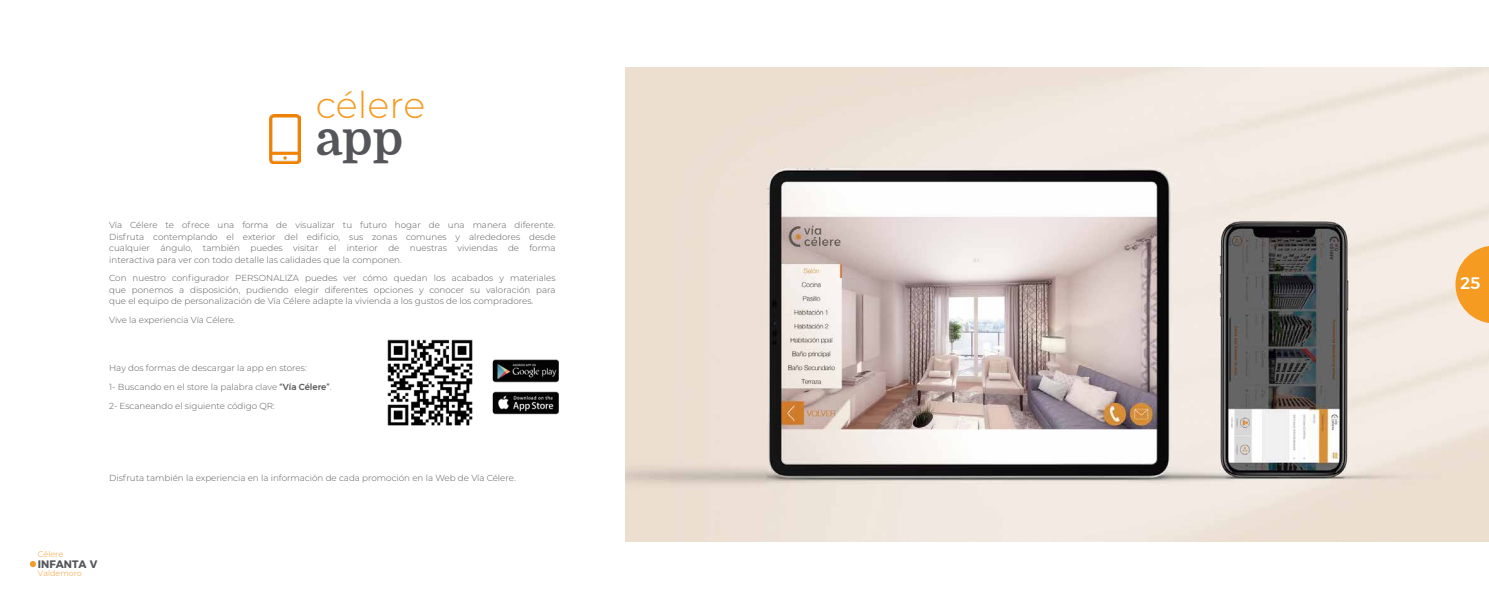
<style>
.page{position:relative;width:1489px;height:596px;background:#fff}
.page>*{position:absolute;margin:0;border:0;box-sizing:border-box;transform-origin:0 0}
.t1{font:700 48.12px "Domine";color:#55565a}
.t2{font:300 36.75px "Montserrat";color:#f59b21}
.t3{font:500 16.62px "Montserrat";color:#fff}
.t4{font:700 10.85px "Montserrat";color:#55565a}
.t5{font:300 8.75px/11.4px "Montserrat";color:#5a585b;text-align:justify}
.t6{font:300 8.31px "Montserrat";color:#f59a2b}
.t7{font:300 8.05px "Montserrat";color:#f59a2b}
.s1{font-weight:500}
</style>
<div class="page">
<div style="left:30px;top:560px;width:6px;height:7px;background:#f59a2b;border-radius:50%"></div>
<img style="left:269px;top:115px;width:31px;height:49px">
<img style="left:492px;top:359px;width:67px;height:24px">
<img style="left:492px;top:391px;width:67px;height:24px">
<img style="left:387px;top:339px;width:86px;height:87px">
<img style="left:625px;top:67px;width:863px;height:474px">
<svg style="left:1455px;top:245px;width:33px;height:78px;background:#f4b055"></svg>
<h2 class="t2" style="left:316px;top:79px;width:111px">célere</h2>
<h1 class="t1" style="left:316px;top:112px;width:89px">app</h1>
<p class="t5" style="left:109px;top:219px;width:448px">Vía Célere te ofrece una forma de visualizar tu futuro hogar de una manera diferente.<br>Disfruta contemplando el exterior del edificio, sus zonas comunes y alrededores desde cualquier ángulo, también puedes visitar el interior de nuestras viviendas de forma interactiva para ver con todo detalle las calidades que la componen.</p>
<p class="t5" style="left:109px;top:272px;width:448px">Con nuestro configurador PERSONALIZA puedes ver cómo quedan los acabados y materiales que ponemos a disposición, pudiendo elegir diferentes opciones y conocer su valoración para que el equipo de personalización de Vía Célere adapte la vivienda a los gustos de los compradores.</p>
<p class="t5" style="left:109px;top:314px;width:128px">Vive la experiencia Vía Célere.</p>
<p class="t5" style="left:109px;top:358px;width:224px;line-height:18.8px;text-align:left">Hay dos formas de descargar la app en stores:<br>1- Buscando en el store la palabra clave <span class="s1">“Vía Célere”</span>.<br>2- Escaneando el siguiente código QR:</p>
<p class="t5" style="left:109px;top:471px;width:408px">Disfruta también la experiencia en la información de cada promoción en la Web de Vía Célere.</p>
<p class="t6" style="left:38px;top:548px;width:27px">Célere</p>
<p class="t7" style="left:38px;top:567px;width:46px">Valdemoro</p>
<p class="t4" style="left:38px;top:555px;width:61px">INFANTA V</p>
<h3 class="t3" style="left:1460px;top:270px;width:22px">25</h3>
</div>
